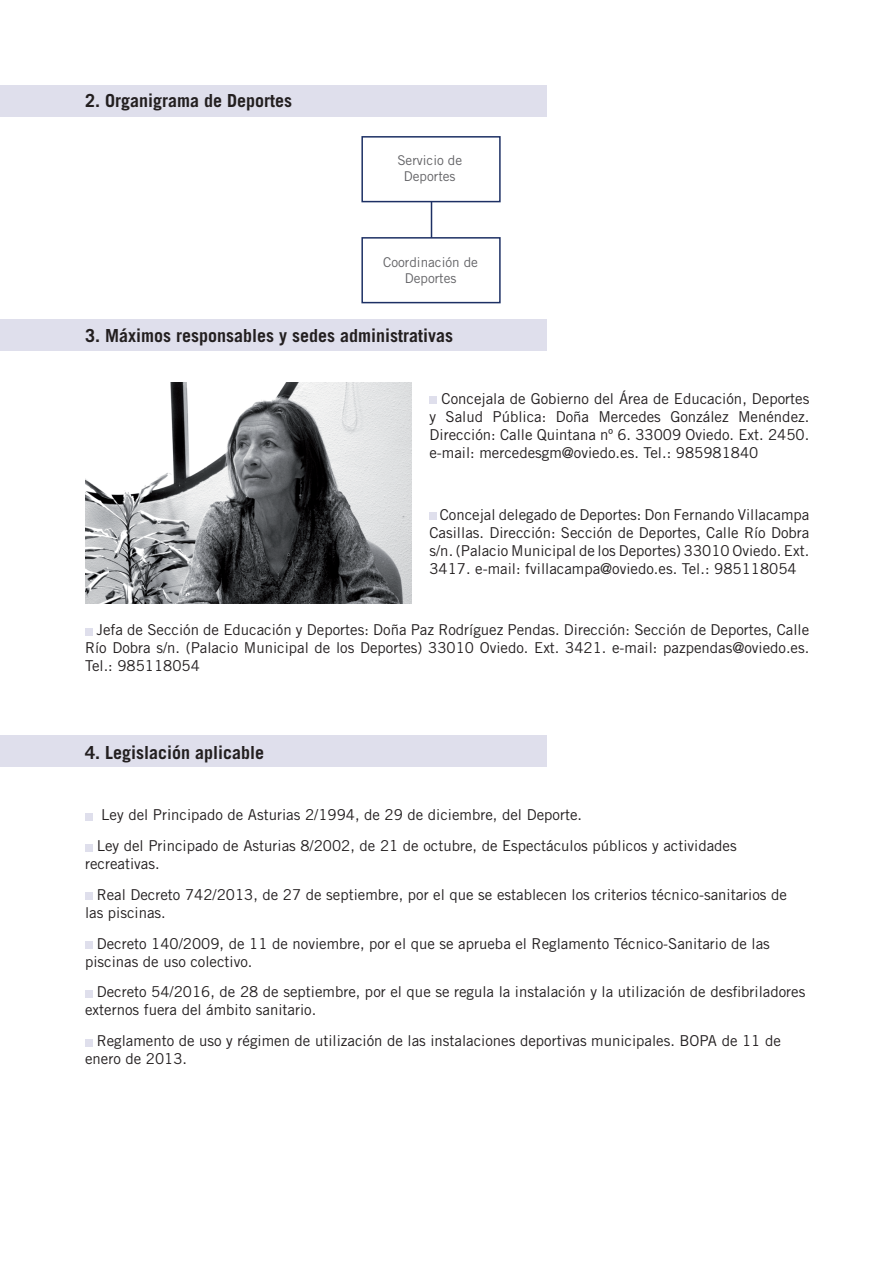
<style>
.page{position:relative;width:893px;height:1263px;background:#fff}
.page>*{position:absolute;margin:0;border:0;box-sizing:border-box;transform-origin:0 0}
.t1{font:700 18px "Trade Gothic LT Std";color:#231f20}
.t2{font:15px/18px "Trade Gothic LT Std";color:#231f20}
.t3{font:13.5px/16.2px "Trade Gothic LT Std";color:#636366;text-align:center}
</style>
<div class="page">
<img style="left:85px;top:383px;width:326px;height:221px">
<div style="left:0;top:85px;width:547px;height:32px;background:#dfdfec"></div>
<div style="left:0;top:319px;width:547px;height:32px;background:#dfdfec"></div>
<div style="left:0;top:735px;width:547px;height:32px;background:#dfdfec"></div>
<div style="left:429px;top:397px;width:8px;height:7px;background:#dfdfec"></div>
<div style="left:429px;top:512px;width:8px;height:7px;background:#dfdfec"></div>
<div style="left:85px;top:628px;width:7px;height:7px;background:#dfdfec"></div>
<div style="left:85px;top:813px;width:7px;height:7px;background:#dfdfec"></div>
<div style="left:85px;top:844px;width:7px;height:7px;background:#dfdfec"></div>
<div style="left:85px;top:893px;width:7px;height:7px;background:#dfdfec"></div>
<div style="left:85px;top:941px;width:7px;height:8px;background:#dfdfec"></div>
<div style="left:85px;top:990px;width:7px;height:7px;background:#dfdfec"></div>
<div style="left:85px;top:1039px;width:7px;height:7px;background:#dfdfec"></div>
<hr style="left:431px;top:170px;width:1px;height:113px;background:#1d3064">
<div style="left:361px;top:136px;width:140px;height:66px;background:#fff;border:2px solid #1d3064"></div>
<div style="left:361px;top:237px;width:140px;height:66px;background:#fff;border:2px solid #1d3064"></div>
<p class="t1" style="left:85px;top:89px;width:209px">2. Organigrama de Deportes</p>
<p class="t3" style="left:397px;top:151px;width:66px">Servicio de<br>Deportes</p>
<p class="t3" style="left:383px;top:254px;width:96px">Coordinación de<br>Deportes</p>
<p class="t1" style="left:85px;top:325px;width:369px">3. Máximos responsables y sedes administrativas</p>
<p class="t2" style="left:429px;top:389px;width:381px;text-align:justify;text-indent:12px">Concejala de Gobierno del Área de Educación, Deportes y Salud Pública: Doña Mercedes González Menéndez.<br>Dirección: Calle Quintana nº 6. 33009 Oviedo. Ext. 2450. e-mail: mercedesgm@oviedo.es. Tel.: 985981840</p>
<p class="t2" style="left:429px;top:505px;width:381px;text-align:justify;text-indent:10px">Concejal delegado de Deportes: Don Fernando Villacampa Casillas. Dirección: Sección de Deportes, Calle Río Dobra s/n. (Palacio Municipal de los Deportes) 33010 Oviedo. Ext.<br>3417. e-mail: fvillacampa@oviedo.es. Tel.: 985118054</p>
<p class="t2" style="left:85px;top:620px;width:726px;text-align:justify;text-indent:11px">Jefa de Sección de Educación y Deportes: Doña Paz Rodríguez Pendas. Dirección: Sección de Deportes, Calle Río Dobra s/n. (Palacio Municipal de los Deportes) 33010 Oviedo. Ext. 3421. e-mail: pazpendas@oviedo.es.<br>Tel.: 985118054</p>
<p class="t1" style="left:85px;top:741px;width:181px">4. Legislación aplicable</p>
<p class="t2" style="left:97px;top:799px;width:641px;line-height:30.8px;text-indent:5px">Ley del Principado de Asturias 2/1994, de 29 de diciembre, del Deporte.<br>Ley del Principado de Asturias 8/2002, de 21 de octubre, de Espectáculos públicos y actividades</p>
<p class="t2" style="left:97px;top:848px;width:692px;line-height:30.8px;text-indent:-12px">recreativas.<br>Real Decreto 742/2013, de 27 de septiembre, por el que se establecen los criterios técnico-sanitarios de</p>
<p class="t2" style="left:97px;top:897px;width:675px;line-height:30.8px;text-indent:-12px">las piscinas.<br>Decreto 140/2009, de 11 de noviembre, por el que se aprueba el Reglamento Técnico-Sanitario de las</p>
<p class="t2" style="left:97px;top:946px;width:710px;line-height:30.8px;text-indent:-12px">piscinas de uso colectivo.<br>Decreto 54/2016, de 28 de septiembre, por el que se regula la instalación y la utilización de desfibriladores</p>
<p class="t2" style="left:97px;top:994px;width:686px;line-height:30.8px;text-indent:-12px">externos fuera del ámbito sanitario.<br>Reglamento de uso y régimen de utilización de las instalaciones deportivas municipales. BOPA de 11 de</p>
<p class="t2" style="left:85px;top:1050px;width:104px">enero de 2013.</p>
</div>
